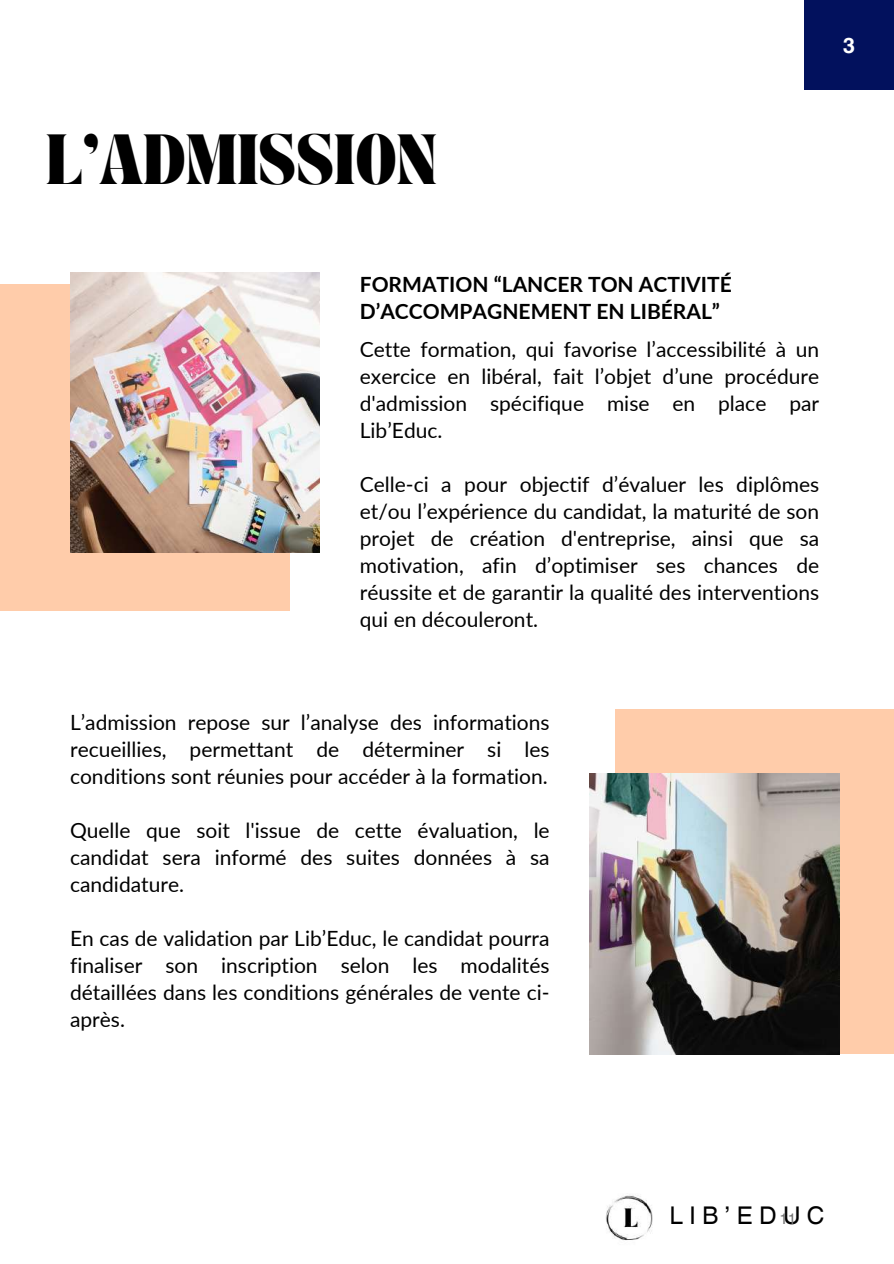
<style>
.page{position:relative;width:894px;height:1264px;background:#fff}
.page>*{position:absolute;margin:0;border:0;box-sizing:border-box;transform-origin:0 0}
.t1{font:700 43.5px "TANASHFORD";letter-spacing:-.015em;color:#000}
.t2{font:24.45px "Helvetica World";color:#000}
.t3{font:700 21.75px "Helvetica World";color:#fff}
.t4{font:21px/27px "Lato";color:#000;text-align:justify}
.t5{font:700 21px/27px "Lato";color:#000}
.s1{font-size:15px;color:#737373}
</style>
<div class="page">
<img style="left:606px;top:1195px;width:47px;height:45px">
<div style="left:804px;top:0;width:89px;height:89px;background:#02115d"></div>
<div style="left:614px;top:710px;width:279px;height:343px;background:#fca"></div>
<img style="left:589px;top:773px;width:250px;height:281px">
<div style="left:0;top:284px;width:289px;height:326px;background:#fca"></div>
<img style="left:70px;top:272px;width:250px;height:281px">
<h1 class="t1" style="left:46px;top:132px;width:393px">L’ADMISSION</h1>
<p class="t3" style="left:842px;top:27px;width:14px">3</p>
<p class="t5" style="left:359px;top:271px;width:373px">FORMATION “LANCER TON ACTIVITÉ<br>D’ACCOMPAGNEMENT EN LIBÉRAL”</p>
<p class="t4" style="left:359px;top:335px;width:461px">Cette formation, qui favorise l’accessibilité à un exercice en libéral, fait l’objet d’une procédure d'admission spécifique mise en place par Lib’Educ.</p>
<p class="t4" style="left:359px;top:470px;width:461px">Celle-ci a pour objectif d’évaluer les diplômes et/ou l’expérience du candidat, la maturité de son projet de création d'entreprise, ainsi que sa motivation, afin d’optimiser ses chances de réussite et de garantir la qualité des interventions qui en découleront.</p>
<p class="t4" style="left:70px;top:708px;width:481px">L’admission repose sur l’analyse des informations recueillies, permettant de déterminer si les conditions sont réunies pour accéder à la formation.</p>
<p class="t4" style="left:70px;top:816px;width:481px">Quelle que soit l'issue de cette évaluation, le candidat sera informé des suites données à sa candidature.</p>
<p class="t4" style="left:70px;top:924px;width:481px">En cas de validation par Lib’Educ, le candidat pourra finaliser son inscription selon les modalités détaillées dans les conditions générales de vente ci&shy;après.</p>
<p class="t2" style="left:669px;top:1201px;width:157px">LIB’ED<span class="s1">1</span>U<span class="s1">1</span> C</p>
</div>
